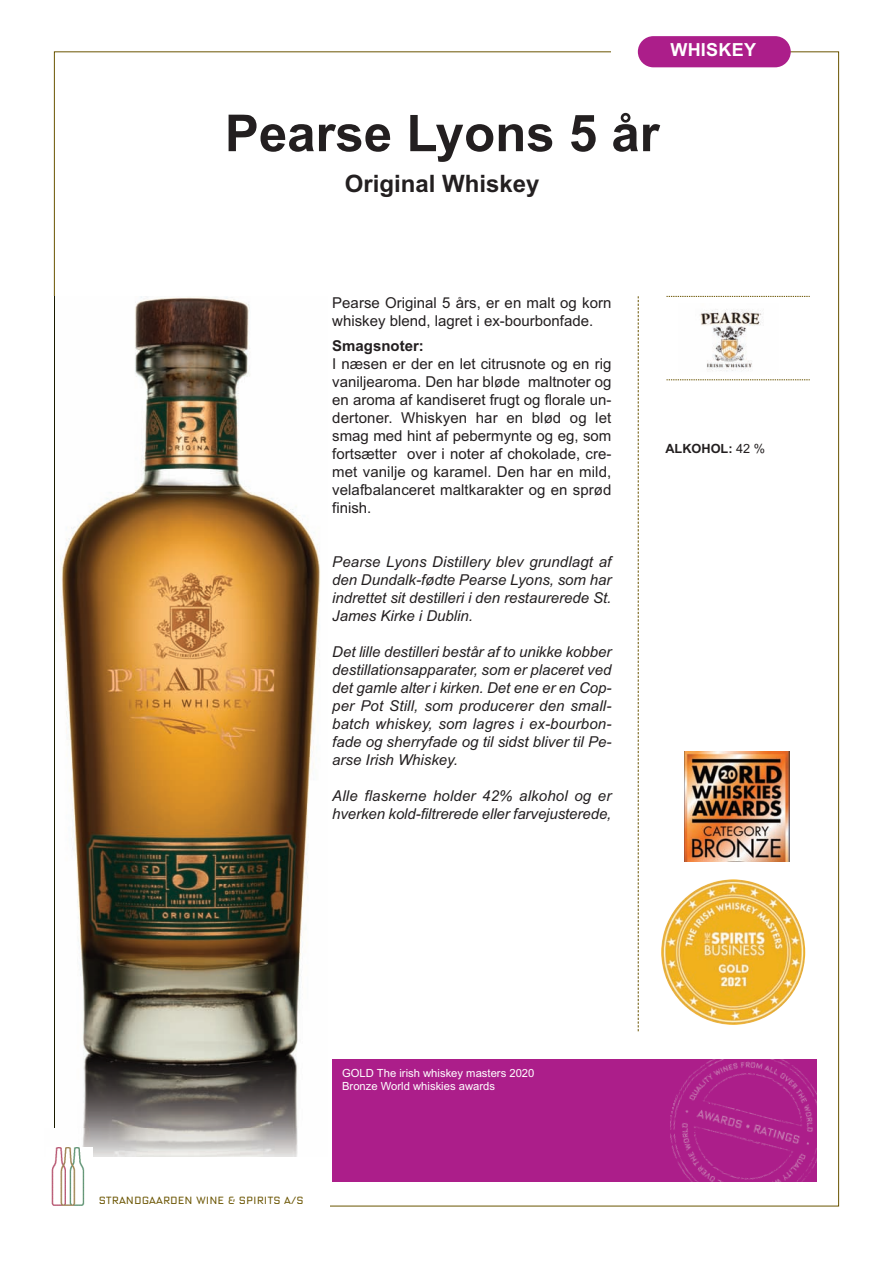
<style>
.page{position:relative;width:893px;height:1263px;background:#fff}
.page>*{position:absolute;margin:0;border:0;box-sizing:border-box;transform-origin:0 0}
.t1{font:51px "Arial Bold MT OTF";color:#231f20}
.t2{font:24px "Arial Bold MT OTF";color:#231f20}
.t3{font:18px "Arial Bold MT OTF";letter-spacing:.015em;color:#fff}
.t4{font:italic 15px/18px "Arial";color:#231f20;text-align:justify}
.t5{font:15px/18px "Arial";color:#231f20}
.t6{font:700 15px "Arial";color:#231f20}
.t7{font:12.75px "Arial Bold MT OTF";color:#231f20}
.t8{font:11.25px/13.5px "Arial";color:#fff}
.t9{font:300 10.5px "Oxide Solid OT";color:#6a5401}
.s1{font-family:"Arial"}
</style>
<div class="page">
<svg style="left:638px;top:296px;width:1px;height:735px"></svg>
<svg style="left:666px;top:296px;width:144px;height:1px"></svg>
<svg style="left:666px;top:380px;width:144px;height:1px"></svg>
<div style="left:638px;top:36px;width:153px;height:31px;background:#ac1e8a;border-radius:16px"></div>
<div style="left:332px;top:1059px;width:484px;height:122px;background:#ac1e8a"></div>
<img style="left:60px;top:297px;width:260px;height:860px">
<img style="left:54px;top:297px;width:1px;height:831px">
<img style="left:51px;top:1147px;width:41px;height:59px">
<img style="left:700px;top:309px;width:62px;height:62px">
<img style="left:671px;top:1059px;width:145px;height:123px">
<img style="left:684px;top:751px;width:106px;height:111px">
<img style="left:661px;top:879px;width:144px;height:146px;border-radius:50%">
<p class="t3" style="left:670px;top:39px;width:87px">WHISKEY</p>
<h1 class="t1" style="left:225px;top:104px;width:436px">Pearse Lyons 5 år</h1>
<h2 class="t2" style="left:345px;top:169px;width:196px">Original Whiskey</h2>
<p class="t5" style="left:332px;top:294px;width:281px">Pearse Original 5 års, er en malt og korn whiskey blend, lagret i ex-bourbonfade.</p>
<p class="t6" style="left:332px;top:337px;width:93px">Smagsnoter:</p>
<p class="t5" style="left:332px;top:355px;width:281px;text-align:justify">I næsen er der en let citrusnote og en rig vaniljearoma. Den har bløde maltnoter og en aroma af kandiseret frugt og florale un&shy;dertoner. Whiskyen har en blød og let smag med hint af pebermynte og eg, som fortsætter over i noter af chokolade, cre&shy;met vanilje og karamel. Den har en mild, velafbalanceret maltkarakter og en sprød finish.</p>
<p class="t4" style="left:332px;top:553px;width:281px">Pearse Lyons Distillery blev grundlagt af den Dundalk-fødte Pearse Lyons, som har indrettet sit destilleri i den restaurerede St.<br>James Kirke i Dublin.</p>
<p class="t4" style="left:332px;top:643px;width:281px">Det lille destilleri består af to unikke kobber destillationsapparater, som er placeret ved det gamle alter i kirken. Det ene er en Cop&shy;per Pot Still, som producerer den small&shy;batch whiskey, som lagres i ex-bourbon&shy;fade og sherryfade og til sidst bliver til Pe&shy;arse Irish Whiskey.</p>
<p class="t4" style="left:332px;top:787px;width:281px">Alle flaskerne holder 42% alkohol og er hverken kold-filtrerede eller farvejusterede,</p>
<p class="t7" style="left:665px;top:441px;width:101px">ALKOHOL: <span class="s1">42 %</span></p>
<p class="t8" style="left:342px;top:1066px;width:194px">GOLD The irish whiskey masters 2020<br>Bronze World whiskies awards</p>
<p class="t9" style="left:99px;top:1194px;width:206px">STRANDGAARDEN WINE &amp; SPIRITS A/S</p>
</div>
